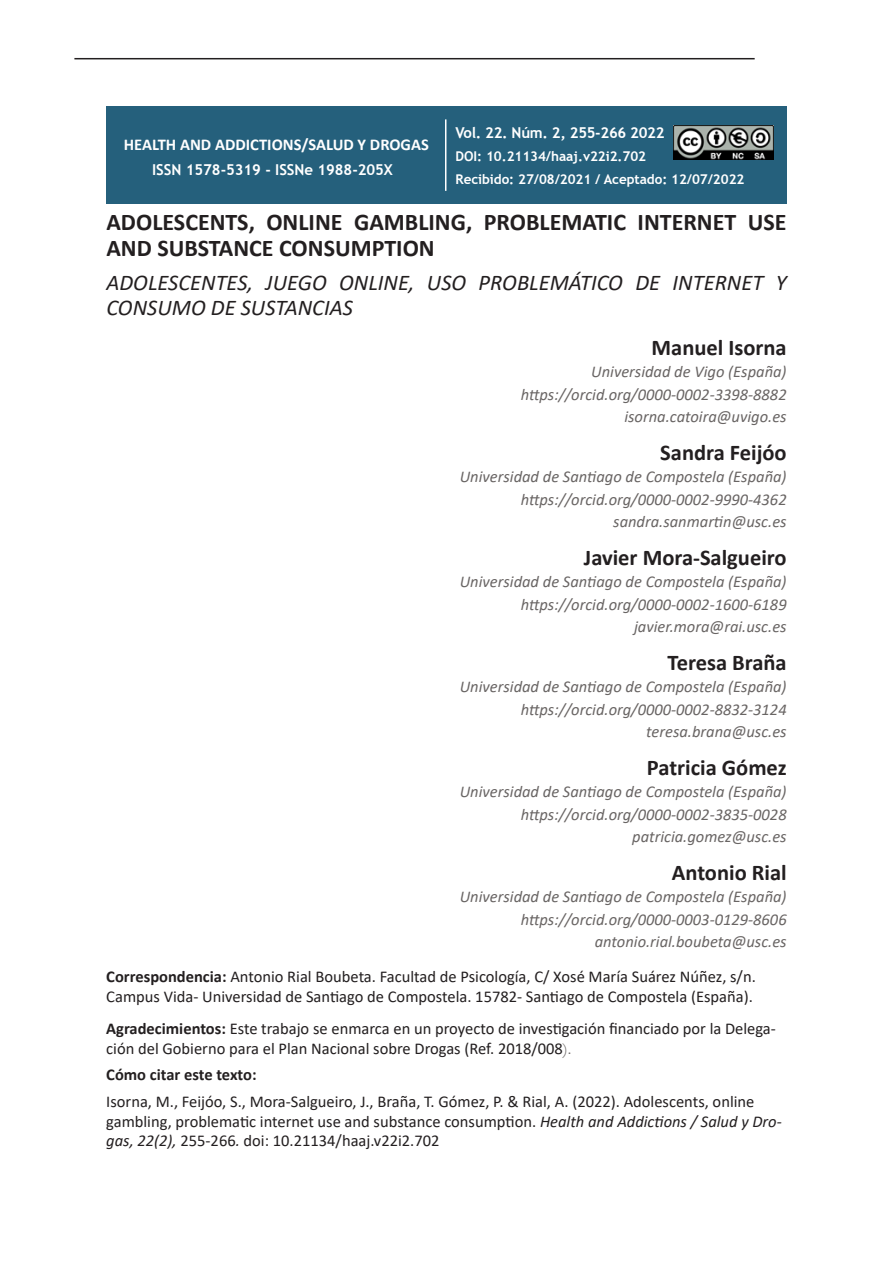
<style>
.page{position:relative;width:893px;height:1263px;background:#fff}
.page>*{position:absolute;margin:0;border:0;box-sizing:border-box;transform-origin:0 0}
.t1{font:700 24px/25.5px "Calibri";color:#231f20}
.Nombre_autores{font:700 22.5px "Calibri";color:#231f20}
.t2{font:italic 22.5px/25.5px "Calibri";color:#231f20}
.Nombre_autores-2{font:italic 16.5px "Calibri";color:#696564}
.t3{font:16.5px/19.8px "Calibri";color:#231f20}
.t4{font:700 16.5px "Calibri";color:#fff}
.t5{font:700 16.5px "Calibri";color:#231f20}
.t6{font:700 15px "Trebuchet MS";letter-spacing:-.005em;color:#fff}
.t7{font:700 13.5px/23.4px "Trebuchet MS";letter-spacing:-.005em;color:#fff}
.s1{font-weight:700}
.s2{font-family:"Garamond";color:#696564}
.s3{font-style:italic}
</style>
<div class="page">
<div style="left:106px;top:106px;width:681px;height:98px;background:#25607c"></div>
<hr style="left:445px;top:119px;width:1px;height:72px;background:#fff">
<hr style="left:74px;top:58px;width:681px;height:1px;background:#231f20">
<img style="left:674px;top:125px;width:100px;height:35px">
<p class="t4" style="left:124px;top:132px;width:307px">HEALTH AND ADDICTIONS/SALUD Y DROGAS</p>
<p class="t6" style="left:152px;top:160px;width:242px">ISSN 1578-5319 - ISSNe 1988-205X</p>
<p class="t6" style="left:455px;top:123px;width:210px">Vol. 22. Núm. 2, 255-266 2022</p>
<p class="t7" style="left:455px;top:144px;width:290px">DOI: 10.21134/haaj.v22i2.702<br>Recibido: 27/08/2021 / Aceptado: 12/07/2022</p>
<h1 class="t1" style="left:106px;top:209px;width:682px">ADOLESCENTS, ONLINE GAMBLING, PROBLEMATIC INTERNET USE<br>AND SUBSTANCE CONSUMPTION</h1>
<h2 class="t2" style="left:106px;top:269px;width:682px">ADOLESCENTES, JUEGO ONLINE, USO PROBLEMÁTICO DE INTERNET Y<br>CONSUMO DE SUSTANCIAS</h2>
<p class="Nombre_autores" style="left:652px;top:331px;width:137px">Manuel Isorna</p>
<p class="Nombre_autores-2" style="left:591px;top:360px;width:197px">Universidad de Vigo (España)</p>
<p class="Nombre_autores-2" style="left:521px;top:383px;width:267px">https://orcid.org/0000-0002-3398-8882</p>
<p class="Nombre_autores-2" style="left:624px;top:405px;width:164px">isorna.catoira@uvigo.es</p>
<p class="Nombre_autores" style="left:660px;top:436px;width:128px">Sandra Feijóo</p>
<p class="Nombre_autores-2" style="left:460px;top:465px;width:328px">Universidad de Santiago de Compostela (España)</p>
<p class="Nombre_autores-2" style="left:521px;top:488px;width:267px">https://orcid.org/0000-0002-9990-4362</p>
<p class="Nombre_autores-2" style="left:613px;top:510px;width:175px">sandra.sanmartin@usc.es</p>
<p class="Nombre_autores" style="left:584px;top:541px;width:204px">Javier Mora-Salgueiro</p>
<p class="Nombre_autores-2" style="left:460px;top:570px;width:328px">Universidad de Santiago de Compostela (España)</p>
<p class="Nombre_autores-2" style="left:521px;top:593px;width:267px">https://orcid.org/0000-0002-1600-6189</p>
<p class="Nombre_autores-2" style="left:634px;top:615px;width:154px">javier.mora@rai.usc.es</p>
<p class="Nombre_autores" style="left:667px;top:646px;width:121px">Teresa Braña</p>
<p class="Nombre_autores-2" style="left:460px;top:675px;width:328px">Universidad de Santiago de Compostela (España)</p>
<p class="Nombre_autores-2" style="left:521px;top:698px;width:267px">https://orcid.org/0000-0002-8832-3124</p>
<p class="Nombre_autores-2" style="left:646px;top:720px;width:142px">teresa.brana@usc.es</p>
<p class="Nombre_autores" style="left:647px;top:751px;width:141px">Patricia Gómez</p>
<p class="Nombre_autores-2" style="left:460px;top:780px;width:328px">Universidad de Santiago de Compostela (España)</p>
<p class="Nombre_autores-2" style="left:521px;top:803px;width:267px">https://orcid.org/0000-0002-3835-0028</p>
<p class="Nombre_autores-2" style="left:632px;top:825px;width:156px">patricia.gomez@usc.es</p>
<p class="Nombre_autores" style="left:672px;top:856px;width:116px">Antonio Rial</p>
<p class="Nombre_autores-2" style="left:460px;top:885px;width:328px">Universidad de Santiago de Compostela (España)</p>
<p class="Nombre_autores-2" style="left:521px;top:908px;width:267px">https://orcid.org/0000-0003-0129-8606</p>
<p class="Nombre_autores-2" style="left:595px;top:930px;width:193px">antonio.rial.boubeta@usc.es</p>
<p class="t3" style="left:106px;top:966px;width:651px"><span class="s1">Correspondencia:</span> Antonio Rial Boubeta. Facultad de Psicología, C/ Xosé María Suárez Núñez, s/n.<br>Campus Vida- Universidad de Santiago de Compostela. 15782- Santiago de Compostela (España).</p>
<p class="t3" style="left:106px;top:1018px;width:671px"><span class="s1">Agradecimientos:</span> Este trabajo se enmarca en un proyecto de investigación financiado por la Delega&shy;ción del Gobierno para el Plan Nacional sobre Drogas (Ref. 2018/008<span class="s2">).</span></p>
<p class="t5" style="left:106px;top:1062px;width:152px">Cómo citar este texto:</p>
<p class="t3" style="left:106px;top:1091px;width:677px">Isorna, M., Feijóo, S., Mora-Salgueiro, J., Braña, T. Gómez, P. &amp; Rial, A. (2022). Adolescents, online gambling, problematic internet use and substance consumption. <span class="s3">Health and Addictions / Salud y Dro&shy;gas, 22(2),</span> 255-266<span class="s3">.</span> doi: 10.21134/haaj.v22i2.702</p>
</div>
